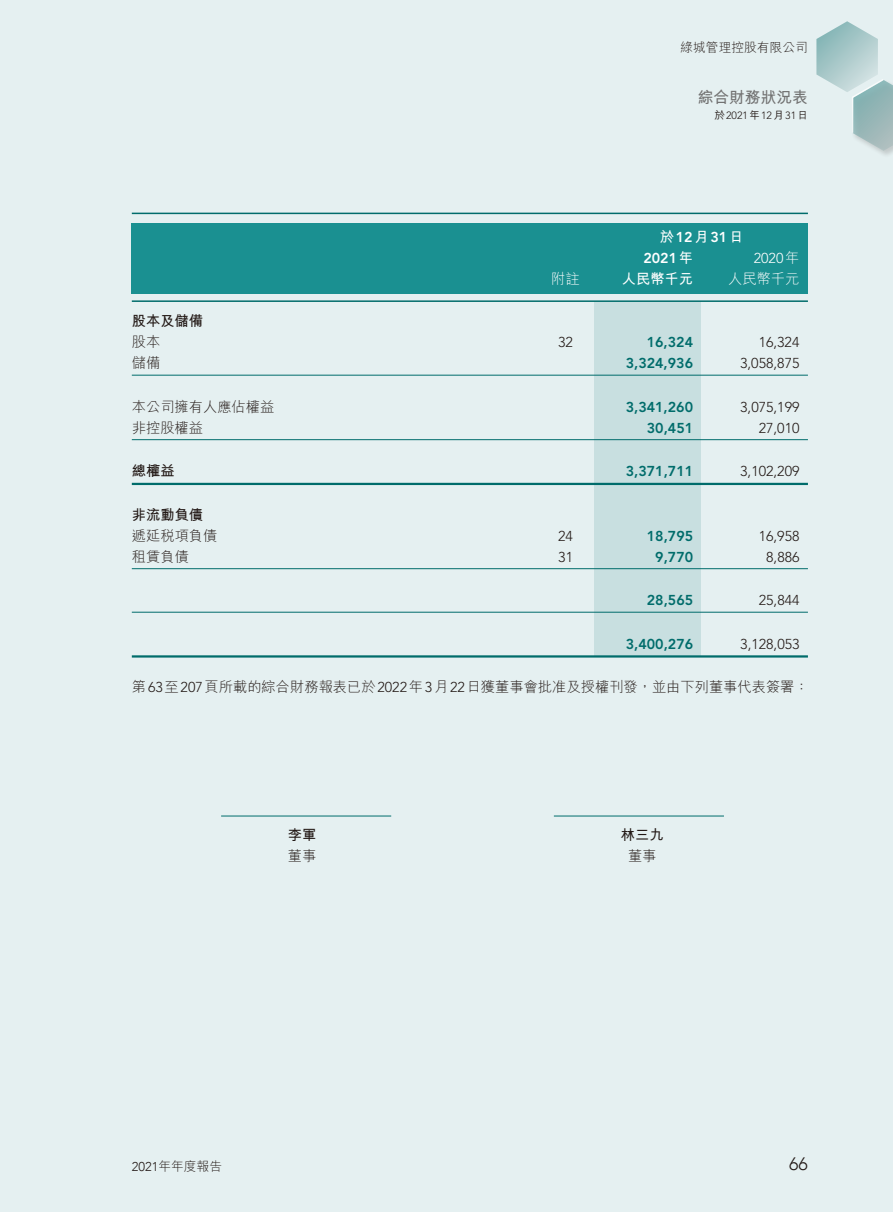
<style>
.page{position:relative;width:893px;height:1212px;background:#e5f0f1}
.page>*{position:absolute;margin:0;border:0;box-sizing:border-box;transform-origin:0 0}
.t1{font:300 18px "Avenir";color:#231916}
.t2{font:700 15.75px "M Hei HK";color:#727272}
.t3{font:300 14.25px "M Hei HK";color:#231916}
.t4{font:300 14.25px "Avenir LT Std";color:#231916}
.t5{font:800 14.25px "Avenir LT Std";color:#006c6b}
.t6{font:700 14.25px "M Hei HK";color:#231916}
.t7{font:800 14.25px "Avenir LT Std";color:#fff}
.t8{font:300 14.25px "M Hei HK";color:#fff}
.t9{font:300 14.25px "Avenir LT Std";color:#fff}
.t10{font:700 14.25px "M Hei HK";color:#fff}
.t11{font:300 12.75px "M Hei HK";color:#231916}
.t12{font:300 10.5px "Avenir LT Std";color:#231916}
.s1{font-family:"M Hei HK";font-weight:500}
.s2{font-family:"M Hei HK";font-weight:700}
.s3{font-family:"M Hei HK"}
.s4{font-family:"Avenir LT Std"}
.s5{font-family:"Avenir"}
</style>
<div class="page">
<div style="left:851px;top:79px;width:42px;height:79px;background:#231916;opacity:.35"></div>
<svg style="left:816px;top:21px;width:77px;height:130px"></svg>
<div style="left:595px;top:301px;width:106px;height:355px;background:#c8dfe0"></div>
<hr style="left:132px;top:213px;width:676px;height:1px;background:#006c6b">
<div style="left:132px;top:223px;width:676px;height:70px;background:#1a9091"></div>
<hr style="left:132px;top:300px;width:676px;height:2px;background:#006c6b">
<hr style="left:132px;top:375px;width:676px;height:1px;background:#006c6b">
<hr style="left:132px;top:439px;width:676px;height:1px;background:#006c6b">
<hr style="left:132px;top:483px;width:676px;height:2px;background:#006c6b">
<hr style="left:132px;top:568px;width:676px;height:1px;background:#006c6b">
<hr style="left:132px;top:612px;width:676px;height:1px;background:#006c6b">
<hr style="left:132px;top:655px;width:676px;height:2px;background:#006c6b">
<hr style="left:221px;top:816px;width:170px;height:1px;background:#006c6b">
<hr style="left:554px;top:816px;width:170px;height:1px;background:#006c6b">
<p class="t11" style="left:680px;top:41px;width:129px">綠城管理控股有限公司</p>
<p class="t2" style="left:698px;top:85px;width:112px">綜合財務狀況表</p>
<p class="t12" style="left:714px;top:109px;width:95px"><span class="s1">於</span>2021<span class="s1">年</span>12<span class="s1">月</span>31<span class="s1">日</span></p>
<p class="t7" style="left:660px;top:229px;width:85px"><span class="s2">於</span>12<span class="s2">月</span>31<span class="s2">日</span></p>
<p class="t7" style="left:643px;top:250px;width:51px">2021<span class="s2">年</span></p>
<p class="t9" style="left:754px;top:250px;width:47px">2020<span class="s3">年</span></p>
<p class="t8" style="left:551px;top:272px;width:30px">附註</p>
<p class="t10" style="left:622px;top:269px;width:73px">人民幣千元</p>
<p class="t8" style="left:728px;top:272px;width:73px">人民幣千元</p>
<p class="t6" style="left:132px;top:311px;width:73px">股本及儲備</p>
<p class="t3" style="left:132px;top:335px;width:30px">股本</p>
<p class="t4" style="left:558px;top:334px;width:16px">32</p>
<p class="t5" style="left:647px;top:334px;width:48px">16,324</p>
<p class="t4" style="left:759px;top:334px;width:42px">16,324</p>
<p class="t3" style="left:132px;top:356px;width:30px">儲備</p>
<p class="t5" style="left:626px;top:355px;width:69px">3,324,936</p>
<p class="t4" style="left:740px;top:355px;width:61px">3,058,875</p>
<p class="t3" style="left:132px;top:399px;width:144px">本公司擁有人應佔權益</p>
<p class="t5" style="left:626px;top:398px;width:69px">3,341,260</p>
<p class="t4" style="left:740px;top:399px;width:61px">3,075,199</p>
<p class="t3" style="left:132px;top:420px;width:73px">非控股權益</p>
<p class="t5" style="left:647px;top:419px;width:48px">30,451</p>
<p class="t4" style="left:759px;top:420px;width:42px">27,010</p>
<p class="t6" style="left:132px;top:461px;width:44px">總權益</p>
<p class="t6" style="left:132px;top:504px;width:73px">非流動負債</p>
<p class="t5" style="left:626px;top:463px;width:69px">3,371,711</p>
<p class="t4" style="left:740px;top:463px;width:61px">3,102,209</p>
<p class="t3" style="left:132px;top:528px;width:87px">遞延稅項負債</p>
<p class="t4" style="left:558px;top:528px;width:16px">24</p>
<p class="t5" style="left:647px;top:527px;width:48px">18,795</p>
<p class="t4" style="left:759px;top:528px;width:42px">16,958</p>
<p class="t3" style="left:132px;top:549px;width:58px">租賃負債</p>
<p class="t4" style="left:558px;top:549px;width:16px">31</p>
<p class="t5" style="left:655px;top:548px;width:39px">9,770</p>
<p class="t4" style="left:766px;top:549px;width:35px">8,886</p>
<p class="t5" style="left:647px;top:592px;width:48px">28,565</p>
<p class="t4" style="left:759px;top:592px;width:42px">25,844</p>
<p class="t5" style="left:626px;top:635px;width:69px">3,400,276</p>
<p class="t3" style="left:132px;top:680px;width:678px">第<span class="s4">63</span>至<span class="s4">207</span>頁所載的綜合財務報表已於<span class="s4">2022</span>年<span class="s4">3</span>月<span class="s4">22</span>日獲董事會批准及授權刊發，並由下列董事代表簽署：</p>
<p class="t4" style="left:740px;top:636px;width:61px">3,128,053</p>
<p class="t6" style="left:288px;top:824px;width:30px">李軍</p>
<p class="t3" style="left:288px;top:848px;width:30px">董事</p>
<p class="t11" style="left:132px;top:1160px;width:92px"><span class="s5">2021</span>年年度報告</p>
<p class="t6" style="left:621px;top:824px;width:44px">林三九</p>
<p class="t3" style="left:628px;top:848px;width:30px">董事</p>
<p class="t1" style="left:789px;top:1153px;width:20px">66</p>
</div>
